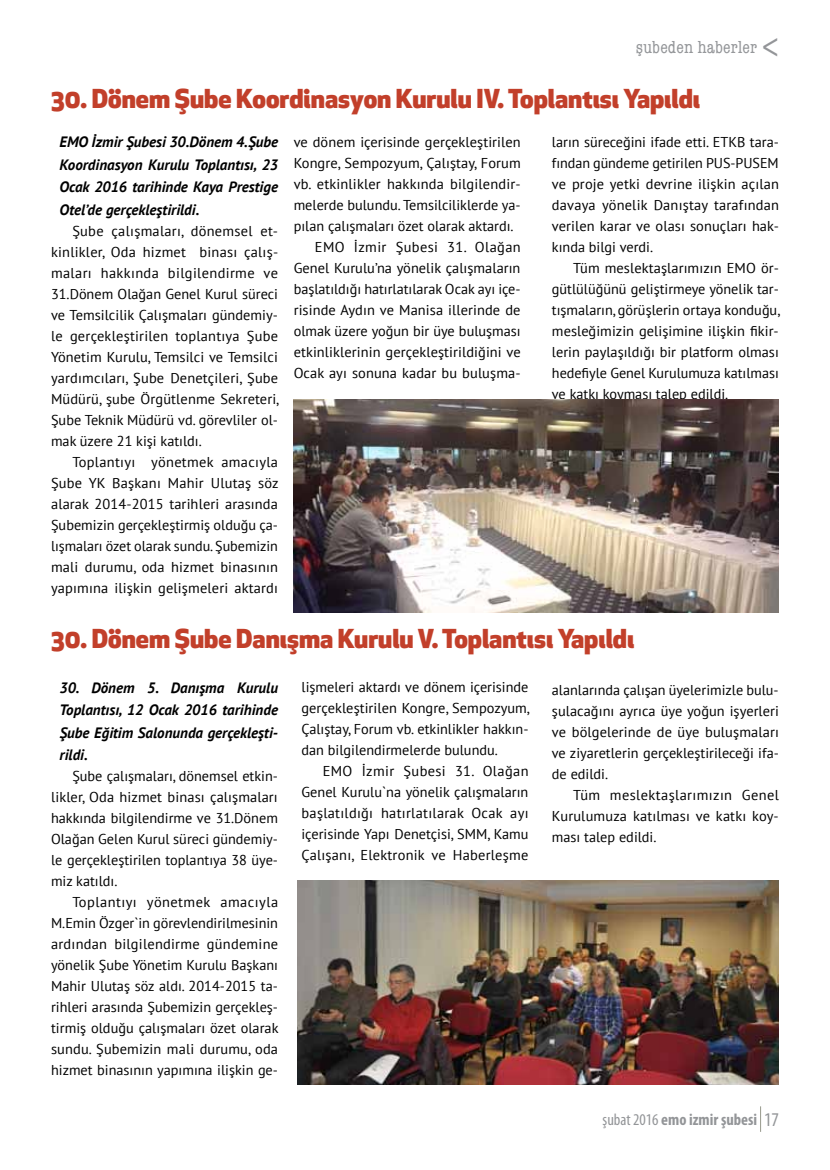
<style>
.page{position:relative;width:830px;height:1170px;background:#fff}
.page>*{position:absolute;margin:0;border:0;box-sizing:border-box;transform-origin:0 0}
.t1{font:800 25.5px "Apex New";color:#c23f2a}
.t2{font:condensed 18px "American Typewriter";letter-spacing:.01em;color:#939598}
.t3{font:700 condensed 16.5px "Myriad Pro";color:#939598}
.t4{font:italic 700 15px/22.5px "PT Sans";color:#000;text-align:justify}
.t5{font:14.25px/21px "PT Sans";color:#000;text-align:justify}
.t6{font:14.25px "PT Sans";letter-spacing:.025em;color:#000}
.s1{font-weight:400}
.s2{font-weight:400;font-size:19.5px}
</style>
<div class="page">
<img style="left:293px;top:400px;width:484px;height:212px">
<img style="left:298px;top:880px;width:480px;height:204px">
<p class="t2" style="left:635px;top:33px;width:123px">şubeden haberler</p>
<h1 class="t1" style="left:51px;top:81px;width:650px">30. Dönem Şube Koordinasyon Kurulu IV. Toplantısı Yapıldı</h1>
<p class="t4" style="left:60px;top:130px;width:220px">EMO İzmir Şubesi 30.Dönem 4.Şube Koordinasyon Kurulu Toplantısı, 23<br>Ocak 2016 tarihinde Kaya Prestige Otel’de gerçekleştirildi.</p>
<p class="t5" style="left:51px;top:220px;width:229px;text-indent:21px">Şube çalışmaları, dönemsel et&shy;kinlikler, Oda hizmet binası çalış&shy;maları hakkında bilgilendirme ve 31.Dönem Olağan Genel Kurul süreci ve Temsilcilik Çalışmaları gündemiy&shy;le gerçekleştirilen toplantıya Şube Yönetim Kurulu, Temsilci ve Temsilci yardımcıları, Şube Denetçileri, Şube Müdürü, şube Örgütlenme Sekreteri, Şube Teknik Müdürü vd. görevliler ol&shy;mak üzere 21 kişi katıldı.</p>
<p class="t5" style="left:51px;top:451px;width:229px;text-indent:21px">Toplantıyı yönetmek amacıyla Şube YK Başkanı Mahir Ulutaş söz alarak 2014-2015 tarihleri arasında Şubemizin gerçekleştirmiş olduğu ça&shy;lışmaları özet olarak sundu. Şubemizin mali durumu, oda hizmet binasının yapımına ilişkin gelişmeleri aktardı</p>
<p class="t5" style="left:293px;top:131px;width:228px">ve dönem içerisinde gerçekleştirilen</p>
<p class="t5" style="left:293px;top:152px;width:228px">Kongre, Sempozyum, Çalıştay, Forum</p>
<p class="t5" style="left:293px;top:173px;width:228px">vb. etkinlikler hakkında bilgilendir-</p>
<p class="t5" style="left:293px;top:194px;width:228px">melerde bulundu. Temsilciliklerde ya-</p>
<p class="t5" style="left:293px;top:215px;width:221px">pılan çalışmaları özet olarak aktardı.</p>
<p class="t6" style="left:315px;top:238px;width:207px">EMO İzmir Şubesi 31. Olağan</p>
<p class="t5" style="left:293px;top:257px;width:228px">Genel Kurulu’na yönelik çalışmaların</p>
<p class="t5" style="left:293px;top:278px;width:228px">başlatıldığı hatırlatılarak Ocak ayı içe-</p>
<p class="t5" style="left:293px;top:299px;width:228px">risinde Aydın ve Manisa illerinde de</p>
<p class="t5" style="left:293px;top:320px;width:228px">olmak üzere yoğun bir üye buluşması</p>
<p class="t5" style="left:293px;top:341px;width:228px">etkinliklerinin gerçekleştirildiğini ve</p>
<p class="t5" style="left:293px;top:362px;width:228px">Ocak ayı sonuna kadar bu buluşma-</p>
<p class="t5" style="left:551px;top:131px;width:228px">ların süreceğini ifade etti. ETKB tara&shy;fından gündeme getirilen PUS-PUSEM ve proje yetki devrine ilişkin açılan davaya yönelik Danıştay tarafından verilen karar ve olası sonuçları hak&shy;kında bilgi verdi.</p>
<p class="t5" style="left:551px;top:257px;width:229px;text-indent:21px">Tüm meslektaşlarımızın EMO ör&shy;gütlülüğünü geliştirmeye yönelik tar&shy;tışmaların, görüşlerin ortaya konduğu, mesleğimizin gelişimine ilişkin fikir&shy;lerin paylaşıldığı bir platform olması hedefiyle Genel Kurulumuza katılması ve katkı koyması talep edildi.</p>
<h1 class="t1" style="left:51px;top:621px;width:584px">30. Dönem Şube Danışma Kurulu V. Toplantısı Yapıldı</h1>
<p class="t4" style="left:60px;top:675px;width:220px">30. Dönem 5. Danışma Kurulu Toplantısı, 12 Ocak 2016 tarihinde Şube Eğitim Salonunda gerçekleşti&shy;rildi.</p>
<p class="t5" style="left:51px;top:765px;width:228px;text-indent:21px">Şube çalışmaları, dönemsel etkin&shy;likler, Oda hizmet binası çalışmaları hakkında bilgilendirme ve 31.Dönem Olağan Gelen Kurul süreci gündemiy&shy;le gerçekleştirilen toplantıya 38 üye&shy;miz katıldı.</p>
<p class="t5" style="left:51px;top:891px;width:229px;text-indent:21px">Toplantıyı yönetmek amacıyla M.Emin Özger`in görevlendirilmesinin ardından bilgilendirme gündemine yönelik Şube Yönetim Kurulu Başkanı Mahir Ulutaş söz aldı. 2014-2015 ta&shy;rihleri arasında Şubemizin gerçekleş&shy;tirmiş olduğu çalışmaları özet olarak sundu. Şubemizin mali durumu, oda hizmet binasının yapımına ilişkin ge-</p>
<p class="t5" style="left:301px;top:676px;width:230px">lişmeleri aktardı ve dönem içerisinde gerçekleştirilen Kongre, Sempozyum, Çalıştay, Forum vb. etkinlikler hakkın&shy;dan bilgilendirmelerde bulundu.</p>
<p class="t5" style="left:301px;top:760px;width:228px;text-indent:21px">EMO İzmir Şubesi 31. Olağan Genel Kurulu`na yönelik çalışmaların başlatıldığı hatırlatılarak Ocak ayı içerisinde Yapı Denetçisi, SMM, Kamu Çalışanı, Elektronik ve Haberleşme</p>
<p class="t5" style="left:551px;top:679px;width:228px">alanlarında çalışan üyelerimizle bulu&shy;şulacağını ayrıca üye yoğun işyerleri ve bölgelerinde de üye buluşmaları ve ziyaretlerin gerçekleştirileceği ifa&shy;de edildi.</p>
<p class="t5" style="left:551px;top:784px;width:228px;text-indent:21px">Tüm meslektaşlarımızın Genel Kurulumuza katılması ve katkı koy&shy;ması talep edildi.</p>
<p class="t3" style="left:602px;top:1109px;width:178px"><span class="s1">şubat 2016</span> emo izmir şubesi <span class="s2">17</span></p>
</div>
